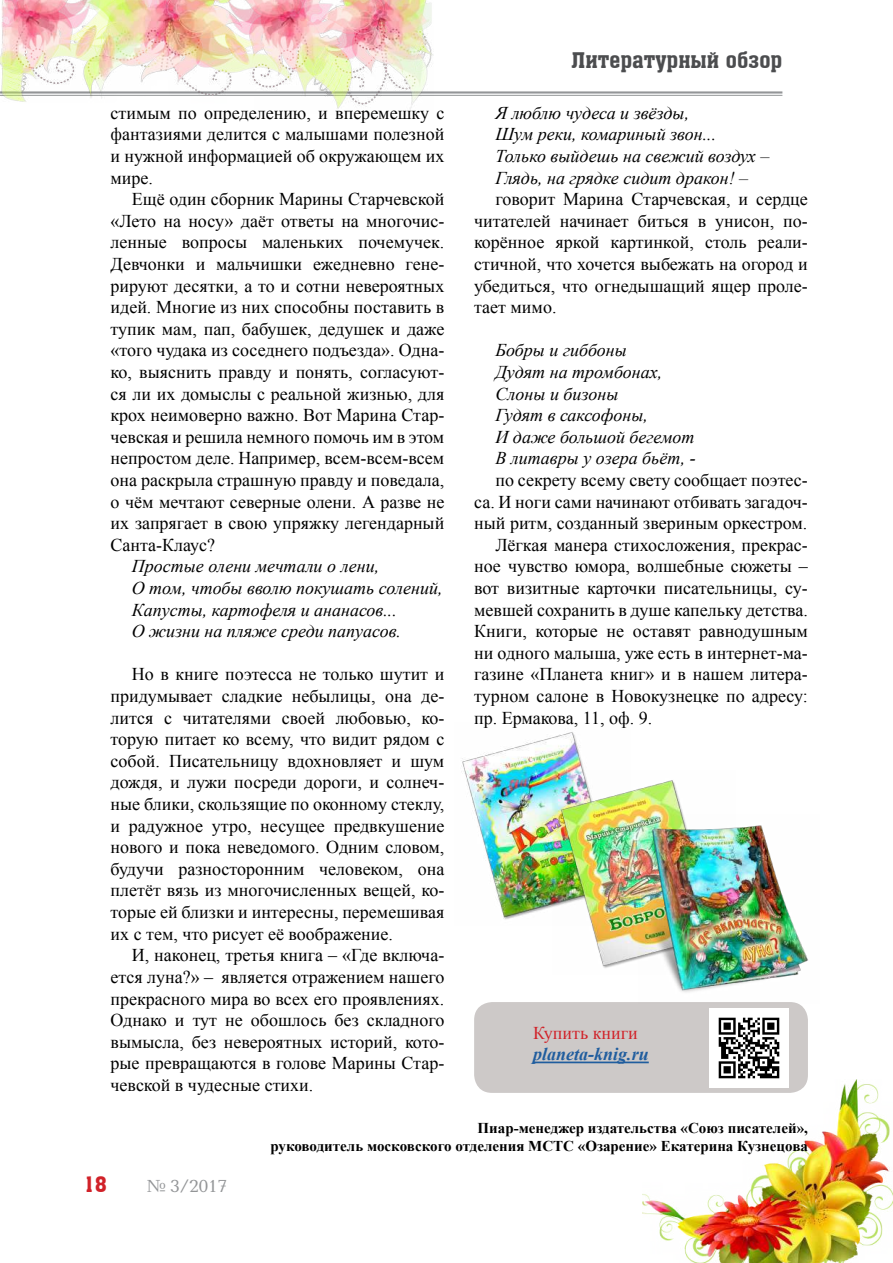
<style>
.page{position:relative;width:893px;height:1263px;background:#fff}
.page>*{position:absolute;margin:0;border:0;box-sizing:border-box;transform-origin:0 0}
.t1{font:21px "a Assuan";color:#4c4d4f}
.t2{font:21px "a Assuan";color:#d12229}
.t3{font:18px/21.6px "Times New Roman";color:#000;text-align:justify}
.t4{font:italic 18px/21.6px "Times New Roman";color:#000}
.t5{font:italic 700 18px "Times New Roman";color:#205d9e}
.t6{font:18px "Times New Roman";color:#d12229}
.t7{font:18px "Baltica C";color:#939597}
.t8{font:700 15px/18px "Times New Roman";color:#000;text-align:right}
</style>
<div class="page">
<hr style="left:0;top:91px;width:782px;height:3px;background:#939597">
<hr style="left:0;top:95px;width:782px;height:1px;background:#939597">
<img style="left:642px;top:1080px;width:251px;height:183px">
<img style="left:1px;top:0;width:433px;height:110px">
<div style="left:474px;top:1002px;width:334px;height:91px;background:#cdc9c8;border-radius:18px"></div>
<hr style="left:533px;top:1061px;width:116px;height:2px;background:#205d9e">
<img style="left:462px;top:732px;width:122px;height:188px">
<img style="left:709px;top:1008px;width:80px;height:79px">
<img style="left:553px;top:770px;width:130px;height:198px">
<img style="left:639px;top:815px;width:169px;height:189px">
<p class="t3" style="left:111px;top:102px;width:335px">стимым по определению, и вперемешку с фантазиями делится с малышами полезной и нужной информацией об окружающем их мире.</p>
<p class="t3" style="left:111px;top:188px;width:335px;text-indent:21px">Ещё один сборник Марины Старчевской «Лето на носу» даёт ответы на многочис&shy;ленные вопросы маленьких почемучек.<br>Девчонки и мальчишки ежедневно гене&shy;рируют десятки, а то и сотни невероятных идей. Многие из них способны поставить в тупик мам, пап, бабушек, дедушек и даже «того чудака из соседнего подъезда». Одна&shy;ко, выяснить правду и понять, согласуют&shy;ся ли их домыслы с реальной жизнью, для крох неимоверно важно. Вот Марина Стар&shy;чевская и решила немного помочь им в этом непростом деле. Например, всем-всем-всем она раскрыла страшную правду и поведала, о чём мечтают северные олени. А разве не их запрягает в свою упряжку легендарный Санта-Клаус?</p>
<p class="t4" style="left:132px;top:555px;width:312px">Простые олени мечтали о лени,<br>О том, чтобы вволю покушать солений, Капусты, картофеля и ананасов...<br>О жизни на пляже среди папуасов.</p>
<p class="t3" style="left:111px;top:663px;width:335px;text-indent:21px">Но в книге поэтесса не только шутит и придумывает сладкие небылицы, она де&shy;лится с читателями своей любовью, ко&shy;торую питает ко всему, что видит рядом с собой. Писательницу вдохновляет и шум дождя, и лужи посреди дороги, и солнеч&shy;ные блики, скользящие по оконному стеклу, и радужное утро, несущее предвкушение нового и пока неведомого. Одним словом, будучи разносторонним человеком, она плетёт вязь из многочисленных вещей, ко&shy;торые ей близки и интересны, перемешивая их с тем, что рисует её воображение.</p>
<p class="t3" style="left:111px;top:944px;width:335px;text-indent:21px">И, наконец, третья книга – «Где включа&shy;ется луна?» – является отражением нашего прекрасного мира во всех его проявлениях.<br>Однако и тут не обошлось без складного вымысла, без невероятных историй, кото&shy;рые превращаются в голове Марины Стар&shy;чевской в чудесные стихи.</p>
<p class="t1" style="left:572px;top:49px;width:212px">Литературный обзор</p>
<p class="t4" style="left:495px;top:102px;width:276px">Я люблю чудеса и звёзды,<br>Шум реки, комариный звон...<br>Только выйдешь на свежий воздух –<br>Глядь, на грядке сидит дракон! –</p>
<p class="t3" style="left:474px;top:188px;width:335px;text-indent:21px">говорит Марина Старчевская, и сердце читателей начинает биться в унисон, по&shy;корённое яркой картинкой, столь реали&shy;стичной, что хочется выбежать на огород и убедиться, что огнедышащий ящер проле&shy;тает мимо.</p>
<p class="t4" style="left:495px;top:339px;width:202px">Бобры и гиббоны<br>Дудят на тромбонах,<br>Слоны и бизоны<br>Гудят в саксофоны,<br>И даже большой бегемот<br>В литавры у озера бьёт, -</p>
<p class="t3" style="left:495px;top:469px;width:314px">по секрету всему свету сообщает поэтес-</p>
<p class="t3" style="left:474px;top:490px;width:335px">са. И ноги сами начинают отбивать загадоч-</p>
<p class="t3" style="left:474px;top:512px;width:335px">ный ритм, созданный звериным оркестром.</p>
<p class="t3" style="left:495px;top:534px;width:314px">Лёгкая манера стихосложения, прекрас-</p>
<p class="t3" style="left:474px;top:555px;width:335px">ное чувство юмора, волшебные сюжеты –</p>
<p class="t3" style="left:474px;top:577px;width:335px">вот визитные карточки писательницы, су-</p>
<p class="t3" style="left:474px;top:598px;width:335px">мевшей сохранить в душе капельку детства.</p>
<p class="t3" style="left:474px;top:620px;width:335px">Книги, которые не оставят равнодушным</p>
<p class="t3" style="left:474px;top:642px;width:335px">ни одного малыша, уже есть в интернет-ма-</p>
<p class="t3" style="left:474px;top:663px;width:335px">газине «Планета книг» и в нашем литера-</p>
<p class="t3" style="left:474px;top:685px;width:335px">турном салоне в Новокузнецке по адресу:</p>
<p class="t3" style="left:474px;top:706px;width:180px">пр. Ермакова, 11, оф. 9.</p>
<p class="t6" style="left:533px;top:1021px;width:106px">Купить книги</p>
<p class="t5" style="left:533px;top:1048px;width:117px">planeta-knig.ru</p>
<p class="t2" style="left:84px;top:1172px;width:25px">18</p>
<p class="t7" style="left:147px;top:1175px;width:82px">№ 3/2017</p>
<p class="t8" style="left:270px;top:1119px;width:539px">Пиар-менеджер издательства «Союз писателей»,<br>руководитель московского отделения МСТС «Озарение» Екатерина Кузнецова</p>
</div>
